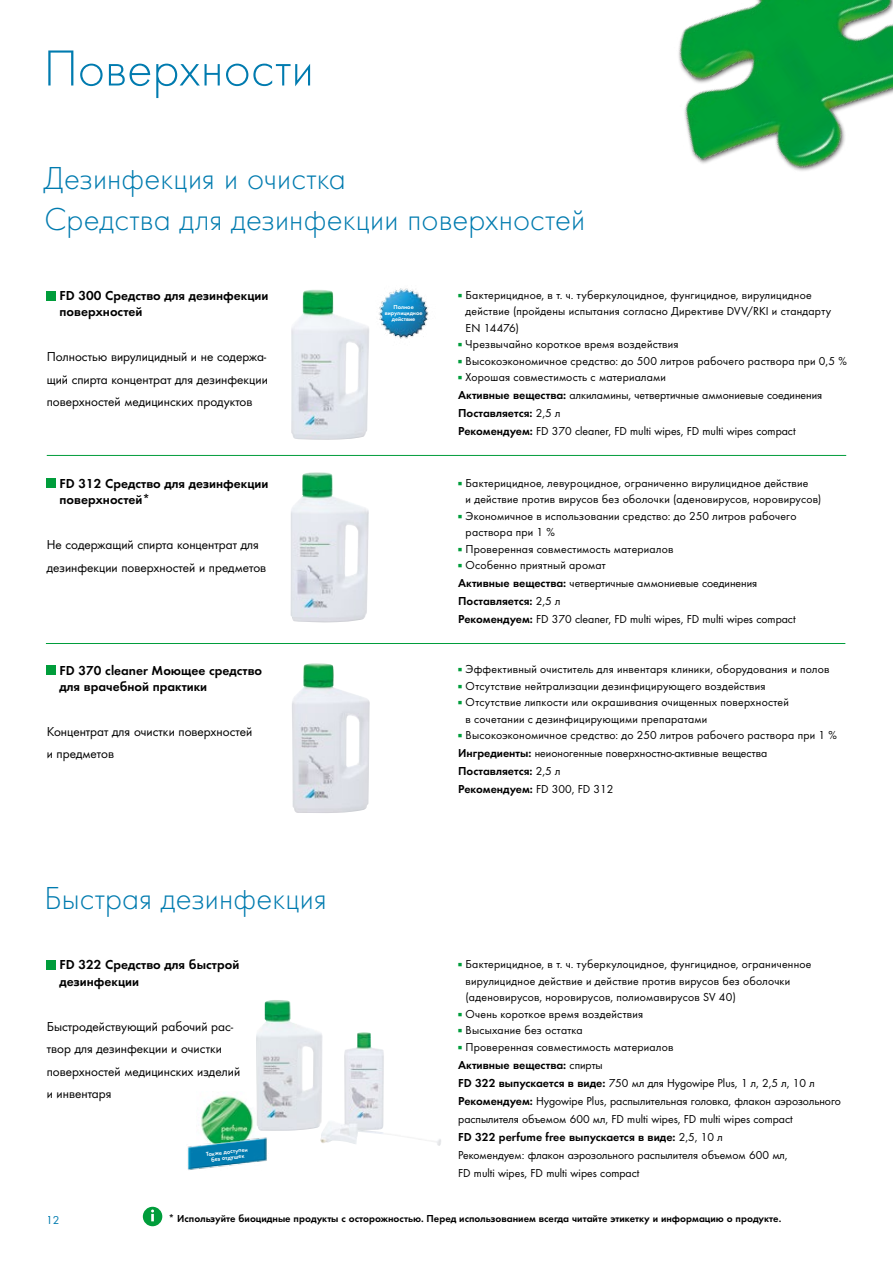
<style>
.page{position:relative;width:893px;height:1263px;background:#fff}
.page>*{position:absolute;margin:0;border:0;box-sizing:border-box;transform-origin:0 0}
.t1{font:300 52.5px "Futura";letter-spacing:.005em;color:#007baf}
.t2{font:300 33px/40.5px "Futura";letter-spacing:.005em;color:#007baf}
.t3{font:13.5px/22.5px "Futura Boo";color:#000}
.t4{font:13.5px/16.2px "Futura Dem";color:#000}
.t5{font:12px/16.5px "Futura Boo";letter-spacing:.02em;color:#000}
.t6{font:12px/18px "Futura Boo";color:#000}
.t7{font:12px/18px "Futura Dem";color:#000}
.t8{font:12px "Futura Boo";color:#007baf}
.t9{font:10.5px "Futura Dem";color:#000}
.t10{font:6px/6px "Futura Dem";color:#fff;text-align:center}
.s1{color:#009d3b}
.s2{font-family:"Futura Dem"}
.s3{font-family:"Futura Boo"}
</style>
<div class="page">
<img style="left:291px;top:290px;width:78px;height:150px">
<img style="left:292px;top:663px;width:78px;height:150px">
<img style="left:290px;top:472px;width:79px;height:151px">
<img style="left:359px;top:288px;width:70px;height:73px">
<img style="left:678px;top:0;width:215px;height:171px">
<hr style="left:47px;top:455px;width:799px;height:1px;background:#009d3b">
<hr style="left:46px;top:643px;width:799px;height:1px;background:#009d3b">
<div style="left:143px;top:1207px;width:19px;height:19px;background:#009d3b;border-radius:50%"></div>
<svg style="left:151px;top:1209px;width:3px;height:12px"></svg>
<img style="left:201px;top:1096px;width:53px;height:41px">
<img style="left:187px;top:1137px;width:80px;height:33px">
<img style="left:256px;top:1000px;width:185px;height:146px">
<div style="left:47px;top:291px;width:9px;height:9px;background:#009d3b"></div>
<div style="left:47px;top:479px;width:9px;height:9px;background:#009d3b"></div>
<div style="left:47px;top:666px;width:9px;height:9px;background:#009d3b"></div>
<div style="left:47px;top:960px;width:9px;height:9px;background:#009d3b"></div>
<h1 class="t1" style="left:44px;top:34px;width:272px">Поверхности</h1>
<h2 class="t2" style="left:45px;top:157px;width:542px">Дезинфекция и очистка<br>Средства для дезинфекции поверхностей</h2>
<p class="t4" style="left:60px;top:287px;width:210px">FD 300 Средство для дезинфекции поверхностей</p>
<p class="t3" style="left:47px;top:345px;width:223px;text-align:justify">Полностью вирулицидный и не содержа&shy;щий спирта концентрат для дезинфекции поверхностей медицинских продуктов</p>
<p class="t4" style="left:60px;top:474px;width:210px">FD 312 Средство для дезинфекции поверхностей*</p>
<p class="t3" style="left:47px;top:533px;width:221px">Не содержащий спирта концентрат для дезинфекции поверхностей и предметов</p>
<p class="t4" style="left:60px;top:661px;width:204px">FD 370 cleaner Моющее средство для врачебной практики</p>
<p class="t3" style="left:47px;top:719px;width:207px">Концентрат для очистки поверхностей и предметов</p>
<h2 class="t2" style="left:45px;top:877px;width:284px">Быстрая дезинфекция</h2>
<p class="t4" style="left:60px;top:956px;width:181px">FD 322 Средство для быстрой дезинфекции</p>
<p class="t3" style="left:47px;top:1014px;width:195px">Быстродействующий рабочий рас&shy;твор для дезинфекции и очистки поверхностей медицинских изделий и инвентаря</p>
<p class="t10" style="left:206px;top:1151px;width:43px;rotate:-7deg">Также доступен без отдушек</p>
<p class="t10" style="left:385px;top:304px;width:39px">Полное вирулицидное действие</p>
<p class="t5" style="left:466px;top:286px;width:367px;text-indent:-11px"><span class="s1">▪</span>Бактерицидное, в т. ч. туберкулоцидное, фунгицидное, вирулицидное действие (пройдены испытания согласно Директиве DVV/RKI и стандарту<br>EN 14476)</p>
<p class="t5" style="left:455px;top:335px;width:225px"><span class="s1">▪</span>Чрезвычайно короткое время воздействия</p>
<p class="t5" style="left:455px;top:352px;width:393px"><span class="s1">▪</span>Высокоэкономичное средство: до 500 литров рабочего раствора при 0,5 %</p>
<p class="t6" style="left:455px;top:368px;width:369px"><span class="s1">▪</span>Хорошая совместимость с материалами<br><span class="s2">Активные вещества:</span> алкиламины, четвертичные аммониевые соединения</p>
<p class="t7" style="left:458px;top:403px;width:104px">Поставляется: <span class="s3">2,5 л</span></p>
<p class="t6" style="left:458px;top:422px;width:339px"><span class="s2">Рекомендуем:</span> FD 370 cleaner, FD multi wipes, FD multi wipes compact</p>
<p class="t5" style="left:466px;top:474px;width:357px;text-indent:-11px"><span class="s1">▪</span>Бактерицидное, левуроцидное, ограниченно вирулицидное действие<br>и действие против вирусов без оболочки (аденовирусов, норовирусов)</p>
<p class="t5" style="left:466px;top:507px;width:332px;text-indent:-11px"><span class="s1">▪</span>Экономичное в использовании средство: до 250 литров рабочего раствора при 1 %</p>
<p class="t5" style="left:455px;top:540px;width:220px"><span class="s1">▪</span>Проверенная совместимость материалов</p>
<p class="t6" style="left:455px;top:555px;width:304px"><span class="s1">▪</span>Особенно приятный аромат<br><span class="s2">Активные вещества:</span> четвертичные аммониевые соединения</p>
<p class="t7" style="left:458px;top:591px;width:104px">Поставляется: <span class="s3">2,5 л</span></p>
<p class="t6" style="left:458px;top:609px;width:339px"><span class="s2">Рекомендуем:</span> FD 370 cleaner, FD multi wipes, FD multi wipes compact</p>
<p class="t5" style="left:455px;top:660px;width:376px"><span class="s1">▪</span>Эффективный очиститель для инвентаря клиники, оборудования и полов</p>
<p class="t5" style="left:455px;top:677px;width:312px"><span class="s1">▪</span>Отсутствие нейтрализации дезинфицирующего воздействия</p>
<p class="t5" style="left:466px;top:693px;width:325px;text-indent:-11px"><span class="s1">▪</span>Отсутствие липкости или окрашивания очищенных поверхностей в сочетании с дезинфицирующими препаратами</p>
<p class="t5" style="left:455px;top:726px;width:383px;line-height:18px"><span class="s1">▪</span>Высокоэкономичное средство: до 250 литров рабочего раствора при 1 %<br><span class="s2">Ингредиенты:</span> неионогенные поверхностно-активные вещества</p>
<p class="t7" style="left:458px;top:761px;width:157px">Поставляется: <span class="s3">2,5 л<br></span>Рекомендуем: <span class="s3">FD 300, FD 312</span></p>
<p class="t5" style="left:466px;top:955px;width:347px;text-indent:-11px"><span class="s1">▪</span>Бактерицидное, в т. ч. туберкулоцидное, фунгицидное, ограниченное вирулицидное действие и действие против вирусов без оболочки (аденовирусов, норовирусов, полиомавирусов SV 40)</p>
<p class="t5" style="left:455px;top:1005px;width:190px"><span class="s1">▪</span>Очень короткое время воздействия</p>
<p class="t5" style="left:455px;top:1021px;width:129px"><span class="s1">▪</span>Высыхание без остатка</p>
<p class="t5" style="left:455px;top:1038px;width:220px"><span class="s1">▪</span>Проверенная совместимость материалов</p>
<p class="t7" style="left:458px;top:1055px;width:146px">Активные вещества: <span class="s3">спирты</span></p>
<p class="t6" style="left:458px;top:1073px;width:384px"><span class="s2">FD 322 выпускается в виде:</span> 750 мл для Hygowipe Plus, 1 л, 2,5 л, 10 л<br><span class="s2">Рекомендуем:</span> Hygowipe Plus, распылительная головка, флакон аэрозольного распылителя объемом 600 мл, FD multi wipes, FD multi wipes compact</p>
<p class="t7" style="left:458px;top:1127px;width:266px">FD 322 perfume free выпускается в виде: <span class="s3">2,5, 10 л</span></p>
<p class="t6" style="left:458px;top:1145px;width:331px">Рекомендуем: флакон аэрозольного распылителя объемом 600 мл,<br>FD multi wipes, FD multi wipes compact</p>
<p class="t8" style="left:47px;top:1212px;width:14px">12</p>
<p class="t9" style="left:168px;top:1211px;width:614px">* Используйте биоцидные продукты с осторожностью. Перед использованием всегда читайте этикетку и информацию о продукте.</p>
</div>
